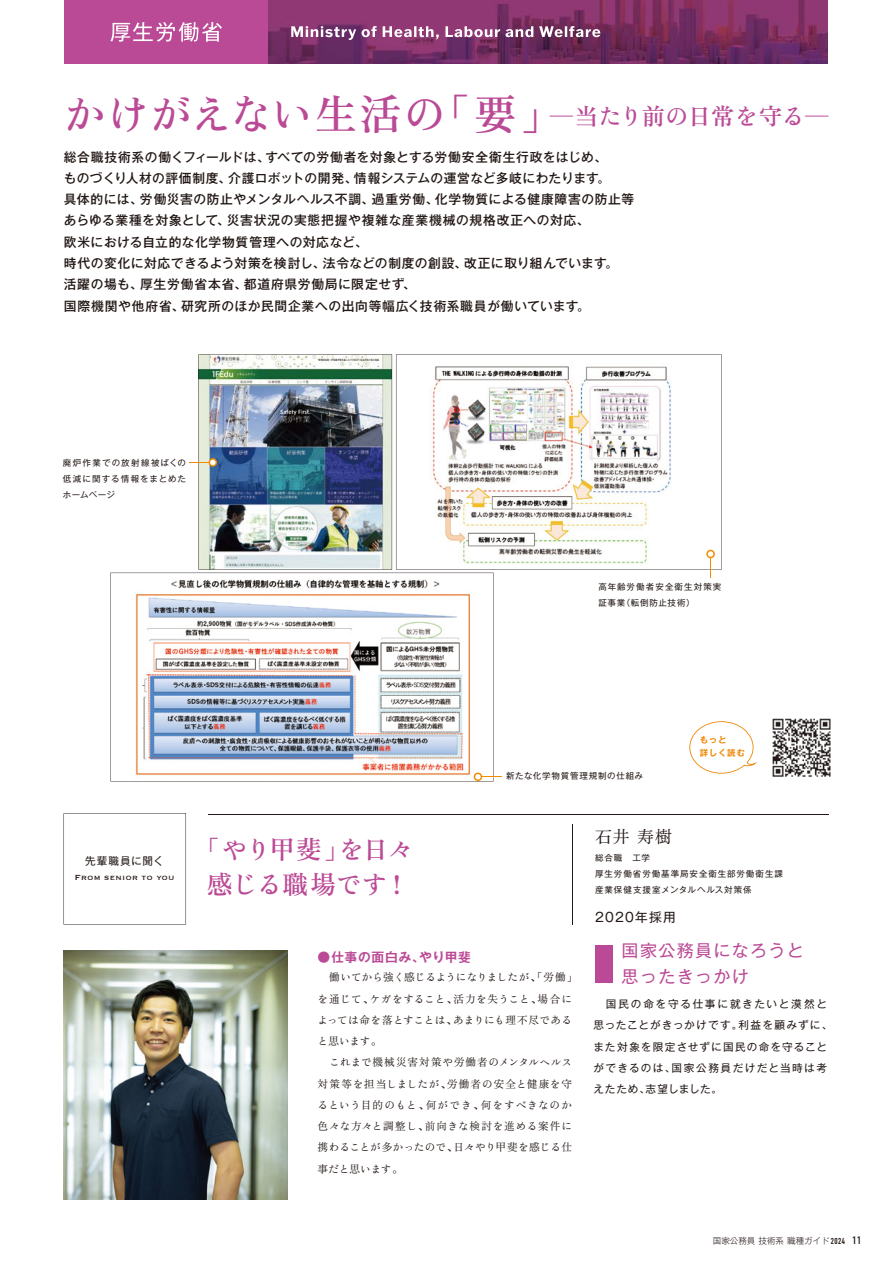
<style>
.page{position:relative;width:893px;height:1263px;background:#fff}
.page>*{position:absolute;margin:0;border:0;box-sizing:border-box;transform-origin:0 0}
.t1{font:700 42.45px "Zen Old Mincho";letter-spacing:.015em;color:#bb4a96}
.t2{font:700 25.5px/34px "Zen Old Mincho";letter-spacing:-.015em;color:#bb4a96;text-align:center}
.t3{font:16.95px/25.5px "Gothic MB101 Pro";letter-spacing:.08em;color:#bb4a96}
.t4{font:16.95px "Zen Old Mincho";color:#221815}
.t5{font:500 12.75px/21.3px "Gothic MB101 Pro";letter-spacing:.045em;color:#221815}
.t6{font:700 12.75px "Gothic MB101 Pro De";letter-spacing:.05em;color:#bb4a96}
.t7{font:12.75px "Gothic MB101 Pro";letter-spacing:.095em;color:#221815}
.t8{font:10.65px/21.3px "Zen Old Mincho";letter-spacing:.03em;color:#221815}
.t9{font:10.65px/21.3px "Gothic MB101 Pro";letter-spacing:.12em;color:#221815}
.t10{font:10.65px "Gothic MB101 Pro";letter-spacing:.075em;color:#221815}
.t11{font:9.6px "Copperplate";letter-spacing:.035em;color:#221815}
.t12{font:8.55px/15.9px "Gothic MB101 Pro";letter-spacing:.105em;color:#221815}
.t13{font:300 8.55px "Gothic MB101 Pro";color:#221815}
.t14{font:8.55px "Gothic MB101 Pro";letter-spacing:.085em;color:#221815}
.t15{font:700 8.55px/12.8px "Gothic MB101 Pro De";letter-spacing:.075em;color:#f08500}
.s1{font-family:"Koz Go Pr 6 N";font-weight:400;font-size:23.4px}
.s2{font-size:23.4px}
.s3{font-family:"DIN Engschrift Std";font-weight:400}
.s4{font-family:"DIN Engschrift Std";font-weight:400;font-size:10.65px}
</style>
<div class="page">
<img style="left:772px;top:718px;width:59px;height:59px">
<svg style="left:689px;top:721px;width:69px;height:53px"></svg>
<div style="left:64px;top:0;width:764px;height:64px;background:#bb4a96"></div>
<img style="left:268px;top:0;width:560px;height:64px">
<div style="left:595px;top:946px;width:18px;height:37px;background:#bb4a96"></div>
<svg style="left:110px;top:22px;width:112px;height:20px"></svg>
<hr style="left:208px;top:814px;width:621px;height:1px;background:#221815">
<svg style="left:64px;top:813px;width:122px;height:111px"></svg>
<hr style="left:572px;top:824px;width:1px;height:100px;background:#221815">
<img style="left:64px;top:951px;width:224px;height:248px">
<svg style="left:110px;top:573px;width:384px;height:208px"></svg>
<svg style="left:396px;top:354px;width:326px;height:216px"></svg>
<svg style="left:706px;top:550px;width:9px;height:28px"></svg>
<svg style="left:474px;top:772px;width:28px;height:9px"></svg>
<img style="left:189px;top:354px;width:203px;height:216px">
<svg style="left:291px;top:26px;width:86px;height:14px"></svg>
<svg style="left:383px;top:26px;width:56px;height:13px"></svg>
<svg style="left:445px;top:26px;width:88px;height:11px"></svg>
<svg style="left:539px;top:26px;width:61px;height:11px"></svg>
<h1 class="t1" style="left:64px;top:89px;width:766px">かけがえない生活の「要」<span class="s1">―</span><span class="s2">当たり前の日常を守る</span><span class="s1">―</span></h1>
<p class="t5" style="left:64px;top:145px;width:572px">総合職技術系の働くフィールドは、すべての労働者を対象とする労働安全衛生行政をはじめ、<br>ものづくり人材の評価制度、介護ロボットの開発、情報システムの運営など多岐にわたります。<br>具体的には、労働災害の防止やメンタルヘルス不調、過重労働、化学物質による健康障害の防止等あらゆる業種を対象として、災害状況の実態把握や複雑な産業機械の規格改正への対応、<br>欧米における自立的な化学物質管理への対応など、<br>時代の変化に対応できるよう対策を検討し、法令などの制度の創設、改正に取り組んでいます。活躍の場も、厚生労働省本省、都道府県労働局に限定せず、<br>国際機関や他府省、研究所のほか民間企業への出向等幅広く技術系職員が働いています。</p>
<p class="t12" style="left:63px;top:453px;width:125px;text-align:justify">廃炉作業での放射線被ばくの低減に関する情報をまとめたホームページ</p>
<p class="t12" style="left:598px;top:577px;width:125px">高年齢労働者安全衛生対策実証事業（転倒防止技術）</p>
<p class="t10" style="left:85px;top:852px;width:80px">先輩職員に聞く</p>
<p class="t11" style="left:75px;top:871px;width:101px">From senior to you</p>
<h2 class="t2" style="left:194px;top:834px;width:221px">「やり甲斐」を日々感じる職場です！</h2>
<p class="t14" style="left:506px;top:769px;width:139px">新たな化学物質管理規制の仕組み</p>
<p class="t15" style="left:700px;top:732px;width:47px">もっと<br>詳しく読む</p>
<h3 class="t4" style="left:595px;top:827px;width:78px">石井 寿樹</h3>
<p class="t12" style="left:595px;top:848px;width:189px">総合職　工学<br>厚生労働省労働基準局安全衛生部労働衛生課産業保健支援室メンタルヘルス対策係</p>
<p class="t7" style="left:595px;top:906px;width:82px">2020年採用</p>
<p class="t6" style="left:318px;top:946px;width:155px">●仕事の面白み、やり甲斐</p>
<p class="t8" style="left:318px;top:967px;width:261px">　働いてから強く感じるようになりましたが、「労働」を通じて、ケガをすること、活力を失うこと、場合によっては命を落とすことは、あまりにも理不尽であると思います。<br>　これまで機械災害対策や労働者のメンタルヘルス対策等を担当しましたが、労働者の安全と健康を守るという目的のもと、何ができ、何をすべきなのか色々な方々と調整し、前向きな検討を進める案件に携わることが多かったので、日々やり甲斐を感じる仕事だと思います。</p>
<h3 class="t3" style="left:622px;top:936px;width:184px">国家公務員になろうと思ったきっかけ</h3>
<p class="t9" style="left:593px;top:992px;width:240px">　国民の命を守る仕事に就きたいと漠然と思ったことがきっかけです。利益を顧みずに、また対象を限定させずに国民の命を守ることができるのは、国家公務員だけだと当時は考えたため、志望しました。</p>
<p class="t13" style="left:713px;top:1233px;width:150px">国家公務員 技術系 職種ガイド<span class="s3">2024</span> <span class="s4">11</span></p>
</div>
